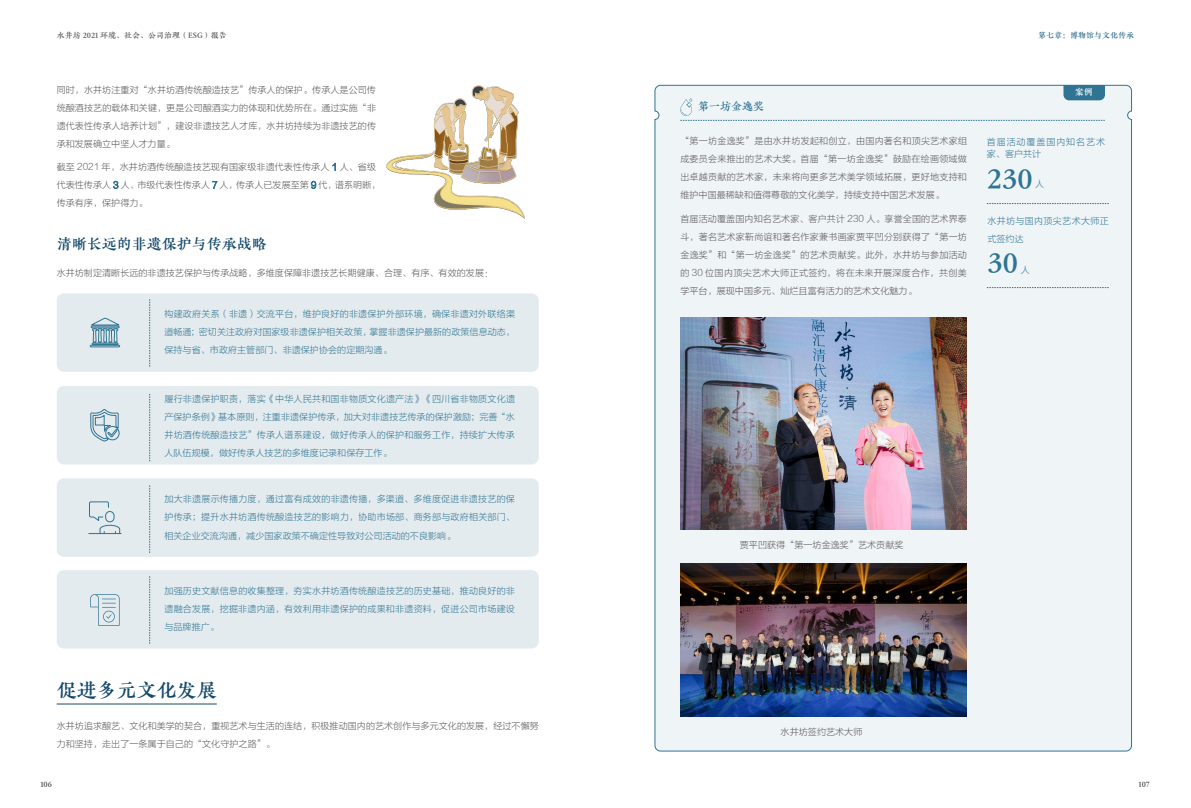
<style>
.page{position:relative;width:1191px;height:808px;background:#fff}
.page>*{position:absolute;margin:0;border:0;box-sizing:border-box;transform-origin:0 0}
.t1{font:30px "FZCUJINLJW GB1 0";color:#2f7492}
.t2{font:20px "FZCUJINLJW GB1 0";color:#14496b}
.t3{font:15px "FZCUJINLJW GB1 0";color:#14496b}
.t4{font:11px "FZCUJINLJW GB1 0";color:#2f7492}
.t5{font:9px/18px "FZLTXHJW GB1 0";letter-spacing:.01em;color:#595757;text-align:justify}
.t6{font:9px/18px "FZLTXHJW GB1 0";letter-spacing:.01em;color:#2f7492;text-align:justify}
.t7{font:9px/12px "FZLTXHJW GB1 0";letter-spacing:.105em;color:#2f7492}
.t8{font:9px/18px "FZLTXHJW GB1 0";letter-spacing:.04em;color:#2f7492}
.t9{font:9px "FZCUJINLJW GB1 0";color:#fff}
.t10{font:8px "FZCUJINLJW GB1 0";color:#595757}
.t11{font:8px "FZCUJINLJW GB1 0";color:#2f6f8b}
.t12{font:8px "FZCUJINLJW GB1 0";color:#4c4948}
.s1{color:#2f7492}
</style>
<div class="page">
<div style="left:57px;top:570px;width:482px;height:78px;background:#e4ebee;border-radius:7px"></div>
<div style="left:57px;top:478px;width:482px;height:79px;background:#e4ebee;border-radius:7px"></div>
<div style="left:57px;top:386px;width:482px;height:78px;background:#e4ebee;border-radius:7px"></div>
<div style="left:57px;top:293px;width:482px;height:79px;background:#e4ebee;border-radius:7px"></div>
<svg style="left:149px;top:576px;width:1px;height:68px"></svg>
<svg style="left:149px;top:485px;width:1px;height:68px"></svg>
<svg style="left:149px;top:394px;width:1px;height:67px"></svg>
<svg style="left:149px;top:299px;width:1px;height:68px"></svg>
<svg style="left:88px;top:501px;width:34px;height:33px"></svg>
<svg style="left:90px;top:594px;width:30px;height:32px"></svg>
<img style="left:386px;top:85px;width:139px;height:134px">
<hr style="left:57px;top:704px;width:160px;height:1px;background:#14496b">
<div style="left:654px;top:85px;width:478px;height:666px;background:#eff4f7"></div>
<svg style="left:680px;top:85px;width:425px;height:36px"></svg>
<svg style="left:986px;top:203px;width:122px;height:1px"></svg>
<svg style="left:986px;top:287px;width:122px;height:1px"></svg>
<img style="left:680px;top:318px;width:287px;height:211px">
<img style="left:680px;top:563px;width:287px;height:153px">
<svg style="left:90px;top:317px;width:30px;height:31px"></svg>
<svg style="left:90px;top:409px;width:30px;height:33px"></svg>
<p class="t10" style="left:57px;top:31px;width:172px">水井坊 2021 环境、社会、公司治理（ESG）报告</p>
<p class="t11" style="left:1038px;top:31px;width:97px">第七章：博物馆与文化传承</p>
<p class="t5" style="left:57px;top:81px;width:321px">同时，水井坊注重对“水井坊酒传统酿造技艺”传承人的保护。传承人是公司传统酿酒技艺的载体和关键，更是公司酿酒实力的体现和优势所在。通过实施“非遗代表性传承人培养计划”，建设非遗技艺人才库，水井坊持续为非遗技艺的传承和发展确立中坚人才力量。</p>
<p class="t5" style="left:57px;top:158px;width:325px;text-align:left">截至 2021 年，水井坊酒传统酿造技艺现有国家级非遗代表性传承人 <span class="s1">1</span> 人、省级代表性传承人 <span class="s1">3</span> 人、市级代表性传承人 <span class="s1">7</span> 人，传承人已发展至第 <span class="s1">9</span> 代，谱系明晰，传承有序，保护得力。</p>
<h3 class="t3" style="left:57px;top:236px;width:212px">清晰长远的非遗保护与传承战略</h3>
<p class="t5" style="left:57px;top:263px;width:438px">水井坊制定清晰长远的非遗技艺保护与传承战略，多维度保障非遗技艺长期健康、合理、有序、有效的发展：</p>
<p class="t6" style="left:164px;top:305px;width:352px">构建政府关系（非遗）交流平台，维护良好的非遗保护外部环境，确保非遗对外联络渠道畅通；密切关注政府对国家级非遗保护相关政策，掌握非遗保护最新的政策信息动态，保持与省、市政府主管部门、非遗保护协会的定期沟通。</p>
<p class="t6" style="left:164px;top:390px;width:352px">履行非遗保护职责，落实《中华人民共和国非物质文化遗产法》《四川省非物质文化遗产保护条例》基本原则，注重非遗保护传承，加大对非遗技艺传承的保护激励；完善“水井坊酒传统酿造技艺”传承人谱系建设，做好传承人的保护和服务工作，持续扩大传承人队伍规模，做好传承人技艺的多维度记录和保存工作。</p>
<p class="t6" style="left:164px;top:490px;width:352px">加大非遗展示传播力度，通过富有成效的非遗传播，多渠道、多维度促进非遗技艺的保护传承；提升水井坊酒传统酿造技艺的影响力，协助市场部、商务部与政府相关部门、相关企业交流沟通，减少国家政策不确定性导致对公司活动的不良影响。</p>
<p class="t6" style="left:164px;top:581px;width:352px">加强历史文献信息的收集整理，夯实水井坊酒传统酿造技艺的历史基础，推动良好的非遗融合发展，挖掘非遗内涵，有效利用非遗保护的成果和非遗资料，促进公司市场建设与品牌推广。</p>
<h2 class="t2" style="left:57px;top:679px;width:161px">促进多元文化发展</h2>
<p class="t5" style="left:57px;top:716px;width:483px">水井坊追求酿艺、文化和美学的契合，重视艺术与生活的连结，积极推动国内的艺术创作与多元文化的发展，经过不懈努力和坚持，走出了一条属于自己的“文化守护之路”。</p>
<p class="t4" style="left:698px;top:100px;width:67px">第一坊金逸奖</p>
<p class="t5" style="left:680px;top:132px;width:288px">“第一坊金逸奖”是由水井坊发起和创立，由国内著名和顶尖艺术家组成委员会来推出的艺术大奖。首届“第一坊金逸奖”鼓励在绘画领域做出卓越贡献的艺术家，未来将向更多艺术美学领域拓展，更好地支持和维护中国最稀缺和值得尊敬的文化美学，持续支持中国艺术发展。</p>
<p class="t5" style="left:680px;top:210px;width:288px">首届活动覆盖国内知名艺术家、客户共计 230 人。享誉全国的艺术界泰斗，著名艺术家靳尚谊和著名作家兼书画家贾平凹分别获得了“第一坊金逸奖”和“第一坊金逸奖”的艺术贡献奖。此外，水井坊与参加活动的 30 位国内顶尖艺术大师正式签约，将在未来开展深度合作，共创美学平台，展现中国多元、灿烂且富有活力的艺术文化魅力。</p>
<p class="t9" style="left:1074px;top:87px;width:19px">案例</p>
<p class="t7" style="left:986px;top:136px;width:120px">首届活动覆盖国内知名艺术家、客户共计</p>
<h1 class="t1" style="left:986px;top:163px;width:48px">230</h1>
<p class="t6" style="left:1035px;top:175px;width:10px">人</p>
<p class="t8" style="left:987px;top:212px;width:123px">水井坊与国内顶尖艺术大师正式签约达</p>
<h1 class="t1" style="left:987px;top:247px;width:32px">30</h1>
<p class="t6" style="left:1021px;top:261px;width:10px">人</p>
<p class="t5" style="left:740px;top:536px;width:165px">贾平凹获得“第一坊金逸奖”艺术贡献奖</p>
<p class="t5" style="left:780px;top:723px;width:83px">水井坊签约艺术大师</p>
<p class="t12" style="left:40px;top:780px;width:13px">106</p>
<p class="t12" style="left:1138px;top:780px;width:13px">107</p>
</div>
